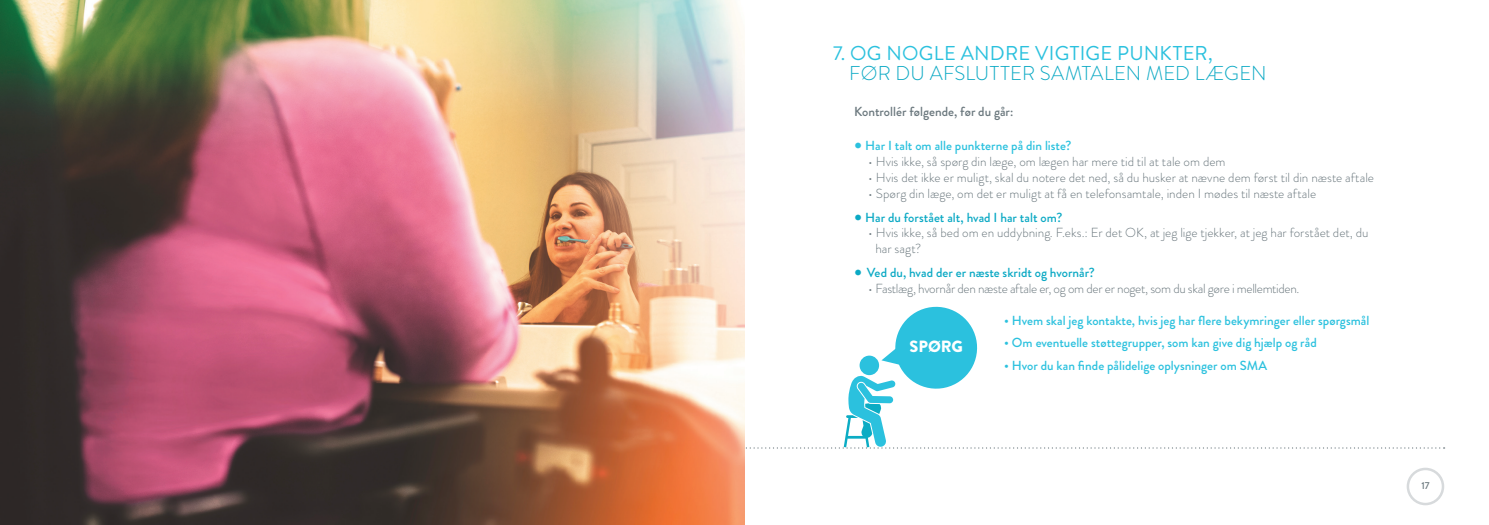
<style>
.page{position:relative;width:1489px;height:525px;background:#fff}
.page>*{position:absolute;margin:0;border:0;box-sizing:border-box;transform-origin:0 0}
.t1{font:300 20px/20px "Brandon Grotesque";letter-spacing:.01em;color:#0ba9c4}
.t2{font:900 16.25px "Brandon Grotesque";letter-spacing:-.005em;color:#fff}
.t3{font:300 13.12px/15.8px "Brandon Grotesque";color:#6a777d}
.t4{font:500 13.12px "Brandon Grotesque";color:#2bc1de}
.t5{font:300 13.12px "Brandon Grotesque";letter-spacing:-.025em;color:#6a777d}
.t6{font:500 13.12px "Brandon Grotesque";color:#0ba9c4}
.t7{font:500 13.12px "Brandon Grotesque";color:#6a777d}
.t8{font:500 10px "Brandon Grotesque";color:#6a777d}
.s1{font-weight:400;color:#2bc1de}
.s2{font-weight:900;font-size:20px}
</style>
<div class="page">
<img style="left:0;top:0;width:45px;height:524px">
<img style="left:45px;top:0;width:1399px;height:525px">
<p class="t1" style="left:849px;top:43px;width:419px;text-indent:-16px"><span class="s1">7. OG NOGLE ANDRE VIGTIGE PUNKTER,<br></span>FØR DU AFSLUTTER SAMTALEN MED LÆGEN</p>
<p class="t7" style="left:854px;top:102px;width:161px">Kontrollér følgende, før du går:</p>
<p class="t4" style="left:854px;top:137px;width:219px"><span class="s2">•</span> Har I talt om alle punkterne på din liste?</p>
<p class="t3" style="left:868px;top:154px;width:359px">• Hvis ikke, så spørg din læge, om lægen har mere tid til at tale om dem</p>
<p class="t3" style="left:868px;top:169px;width:507px">• Hvis det ikke er muligt, skal du notere det ned, så du husker at nævne dem først til din næste aftale</p>
<p class="t3" style="left:868px;top:185px;width:449px">• Spørg din læge, om det er muligt at få en telefonsamtale, inden I mødes til næste aftale</p>
<p class="t6" style="left:854px;top:208px;width:210px"><span class="s2">•</span> Har du forstået alt, hvad I har talt om?</p>
<p class="t3" style="left:875px;top:225px;width:494px;text-indent:-7px">• Hvis ikke, så bed om en uddybning. F.eks.: Er det OK, at jeg lige tjekker, at jeg har forstået det, du har sagt?</p>
<p class="t6" style="left:854px;top:263px;width:242px"><span class="s2">•</span> Ved du, hvad der er næste skridt og hvornår?</p>
<p class="t5" style="left:868px;top:279px;width:433px">• Fastlæg, hvornår den næste aftale er, og om der er noget, som du skal gøre i mellemtiden.</p>
<p class="t4" style="left:1004px;top:311px;width:367px">• Hvem skal jeg kontakte, hvis jeg har flere bekymringer eller spørgsmål</p>
<p class="t4" style="left:1004px;top:333px;width:314px">• Om eventuelle støttegrupper, som kan give dig hjælp og råd</p>
<p class="t4" style="left:1004px;top:356px;width:264px">• Hvor du kan finde pålidelige oplysninger om SMA</p>
<p class="t2" style="left:909px;top:335px;width:55px">SPØRG</p>
<p class="t8" style="left:1421px;top:478px;width:10px">17</p>
</div>
